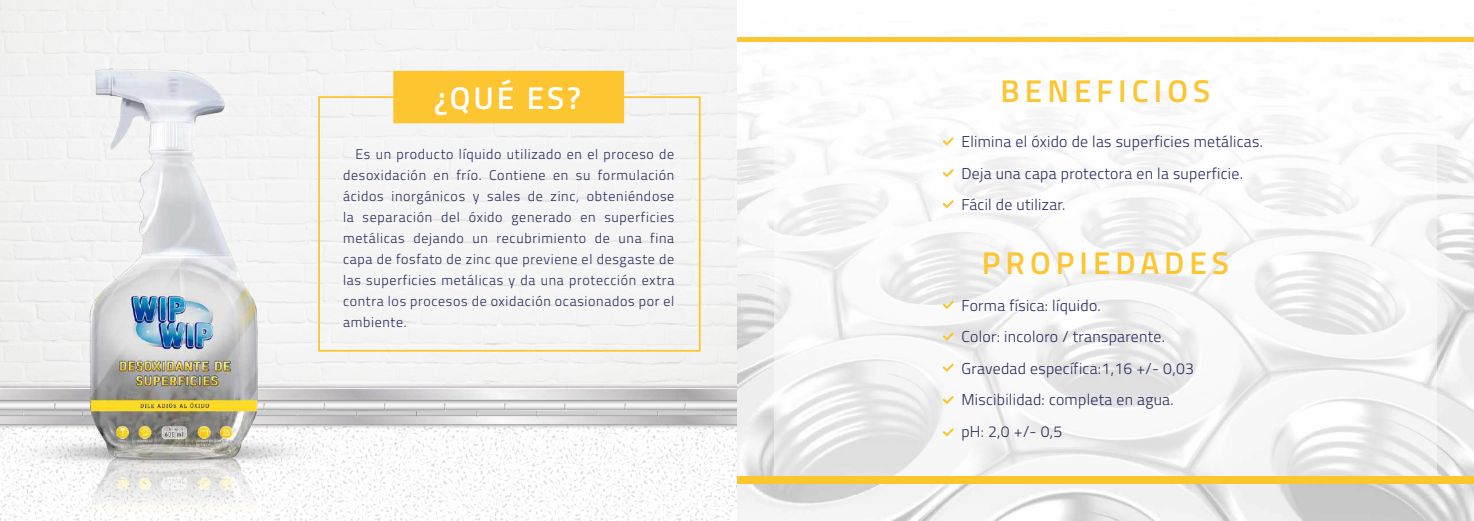
<style>
.page{position:relative;width:1474px;height:521px;background:#fff}
.page>*{position:absolute;margin:0;border:0;box-sizing:border-box;transform-origin:0 0}
.t1{font:600 31.5px "Titillium";letter-spacing:.16em;color:#fdc52f}
.t2{font:600 31.5px "Titillium";color:#fff}
.t3{font:300 15.75px/31.5px "Titillium";letter-spacing:.02em;color:#272a5a}
.t4{font:300 14px/21px "Titillium";letter-spacing:.05em;color:#272a5a;text-align:justify}
</style>
<div class="page">
<img style="left:0;top:0;width:1473px;height:521px">
<svg style="left:774px;top:42px;width:662px;height:434px"></svg>
<svg style="left:942px;top:137px;width:11px;height:9px"></svg>
<svg style="left:942px;top:169px;width:11px;height:8px"></svg>
<svg style="left:942px;top:200px;width:11px;height:8px"></svg>
<div style="left:318px;top:96px;width:382px;height:256px;border:2px solid #fdc52f"></div>
<div style="left:393px;top:71px;width:231px;height:52px;background:#fdc52f"></div>
<div style="left:737px;top:37px;width:736px;height:5px;background:#fdc52f"></div>
<div style="left:737px;top:476px;width:736px;height:8px;background:#fdc52f"></div>
<svg style="left:942px;top:301px;width:11px;height:8px"></svg>
<svg style="left:942px;top:332px;width:11px;height:9px"></svg>
<svg style="left:942px;top:363px;width:11px;height:9px"></svg>
<svg style="left:942px;top:396px;width:11px;height:8px"></svg>
<svg style="left:942px;top:428px;width:11px;height:8px"></svg>
<h1 class="t2" style="left:434px;top:74px;width:148px">¿QUÉ ES?</h1>
<p class="t4" style="left:343px;top:143px;width:333px;text-indent:12px">Es un producto líquido utilizado en el proceso de desoxidación en frío. Contiene en su formulación ácidos inorgánicos y sales de zinc, obteniéndose la separación del óxido generado en superficies metálicas dejando un recubrimiento de una fina capa de fosfato de zinc que previene el desgaste de las superficies metálicas y da una protección extra contra los procesos de oxidación ocasionados por el ambiente.</p>
<h1 class="t1" style="left:1000px;top:68px;width:211px">BENEFICIOS</h1>
<p class="t3" style="left:961px;top:125px;width:303px">Elimina el óxido de las superficies metálicas.<br>Deja una capa protectora en la superficie.<br>Fácil de utilizar.</p>
<h1 class="t1" style="left:981px;top:239px;width:249px">PROPIEDADES</h1>
<p class="t3" style="left:961px;top:289px;width:234px">Forma física: líquido.<br>Color: incoloro / transparente.<br>Gravedad específica:1,16 +/- 0,03<br>Miscibilidad: completa en agua. pH: 2,0 +/- 0,5</p>
</div>
